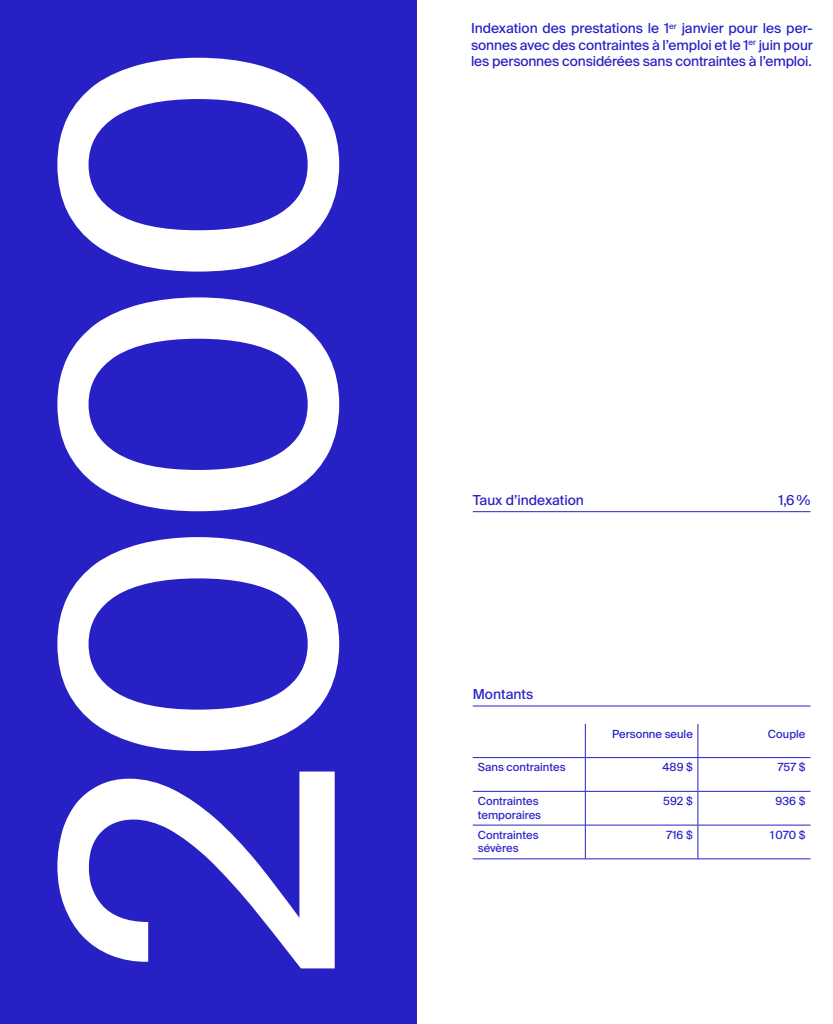
<style>
.page{position:relative;width:833px;height:1024px;background:#fff}
.page>*{position:absolute;margin:0;border:0;box-sizing:border-box;transform-origin:0 0}
.t1{font:375px "Suisse Intl";color:#fff}
.t2{font:13.75px/16.5px "Suisse Intl";letter-spacing:-.01em;color:#2720c5;text-align:justify}
.t3{font:11.25px/13.5px "Suisse Intl";color:#2720c5}
</style>
<div class="page">
<div style="left:0;top:0;width:416px;height:1024px;background:#2720c5"></div>
<hr style="left:472px;top:511px;width:338px;height:1px;background:#2720c5">
<hr style="left:472px;top:706px;width:338px;height:1px;background:#2720c5">
<hr style="left:472px;top:791px;width:113px;height:1px;background:#2720c5">
<hr style="left:585px;top:791px;width:112px;height:1px;background:#2720c5">
<hr style="left:698px;top:791px;width:112px;height:1px;background:#2720c5">
<hr style="left:472px;top:825px;width:113px;height:1px;background:#2720c5">
<hr style="left:585px;top:825px;width:112px;height:1px;background:#2720c5">
<hr style="left:698px;top:825px;width:112px;height:1px;background:#2720c5">
<hr style="left:472px;top:858px;width:113px;height:1px;background:#2720c5">
<hr style="left:585px;top:858px;width:113px;height:1px;background:#2720c5">
<hr style="left:698px;top:858px;width:112px;height:1px;background:#2720c5">
<hr style="left:585px;top:724px;width:1px;height:33px;background:#2720c5">
<hr style="left:697px;top:724px;width:1px;height:33px;background:#2720c5">
<hr style="left:585px;top:758px;width:1px;height:33px;background:#2720c5">
<hr style="left:697px;top:758px;width:1px;height:33px;background:#2720c5">
<hr style="left:585px;top:791px;width:1px;height:34px;background:#2720c5">
<hr style="left:697px;top:791px;width:1px;height:34px;background:#2720c5">
<hr style="left:585px;top:825px;width:1px;height:34px;background:#2720c5">
<hr style="left:697px;top:825px;width:1px;height:34px;background:#2720c5">
<hr style="left:472px;top:757px;width:113px;height:1px;background:#2720c5">
<hr style="left:585px;top:757px;width:113px;height:1px;background:#2720c5">
<hr style="left:698px;top:757px;width:112px;height:1px;background:#2720c5">
<h1 class="t1" style="left:-16px;top:978px;width:939px;rotate:-90deg">2000</h1>
<p class="t2" style="left:471px;top:20px;width:343px">Indexation des prestations le 1<sup>er</sup> janvier pour les per&shy;sonnes avec des contraintes à l’emploi et le 1<sup>er</sup> juin pour les personnes considérées sans contraintes à l’emploi.</p>
<p class="t2" style="left:472px;top:492px;width:113px">Taux d’indexation</p>
<p class="t2" style="left:778px;top:492px;width:33px">1,6%</p>
<p class="t2" style="left:472px;top:686px;width:62px">Montants</p>
<p class="t3" style="left:612px;top:727px;width:82px">Personne seule</p>
<p class="t3" style="left:768px;top:727px;width:39px">Couple</p>
<p class="t3" style="left:478px;top:760px;width:89px">Sans contraintes</p>
<p class="t3" style="left:662px;top:760px;width:32px">489 $</p>
<p class="t3" style="left:777px;top:760px;width:29px">757 $</p>
<p class="t3" style="left:478px;top:794px;width:65px">Contraintes temporaires</p>
<p class="t3" style="left:663px;top:794px;width:31px">592 $</p>
<p class="t3" style="left:775px;top:794px;width:31px">936 $</p>
<p class="t3" style="left:478px;top:828px;width:62px">Contraintes sévères</p>
<p class="t3" style="left:666px;top:828px;width:28px">716 $</p>
<p class="t3" style="left:770px;top:828px;width:37px">1070 $</p>
</div>
